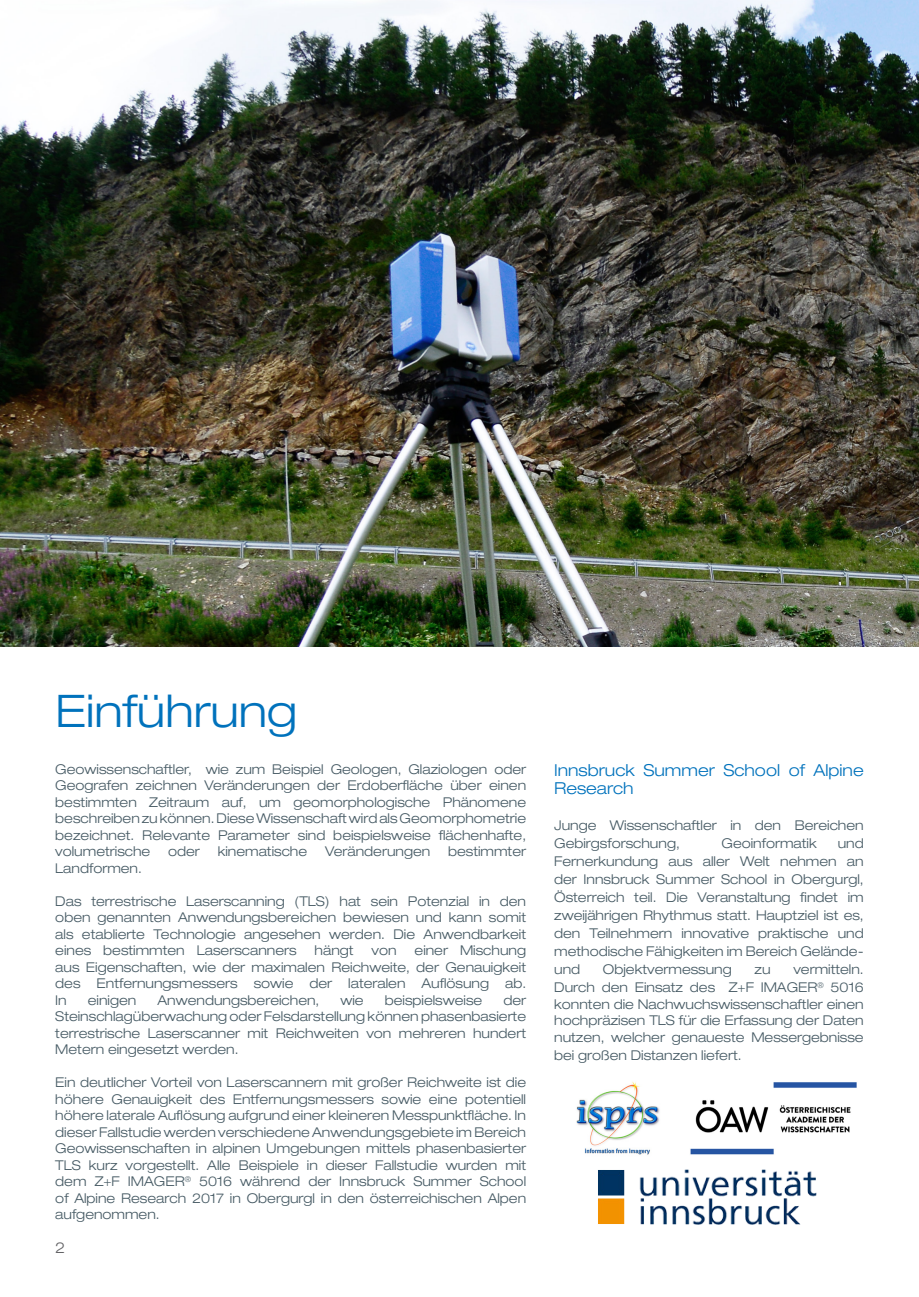
<style>
.page{position:relative;width:919px;height:1297px;background:#fff}
.page>*{position:absolute;margin:0;border:0;box-sizing:border-box;transform-origin:0 0}
.t1{font:300 expanded 45px "Helvetica Neue";color:#0072bc}
.t2{font:300 expanded 16.5px/18px "Helvetica Neue";color:#0072bc}
.t3{font:300 expanded 15px "Helvetica Neue";color:#636366}
.t4{font:300 expanded 13.5px/16.5px "Helvetica Neue";color:#465a64;text-align:justify}
</style>
<div class="page">
<img style="left:0;top:0;width:918px;height:646px">
<img style="left:598px;top:1170px;width:219px;height:55px">
<img style="left:576px;top:1081px;width:84px;height:74px">
<img style="left:690px;top:1082px;width:167px;height:73px">
<h1 class="t1" style="left:55px;top:684px;width:243px">Einführung</h1>
<p class="t4" style="left:55px;top:761px;width:472px">Geowissenschaftler, wie zum Beispiel Geologen, Glaziologen oder Geografen zeichnen Veränderungen der Erdoberfläche über einen bestimmten Zeitraum auf, um geomorphologische Phänomene beschreiben zu können. Diese Wissenschaft wird als Geomorphometrie bezeichnet. Relevante Parameter sind beispielsweise flächenhafte, volumetrische</p>
<p class="t4" style="left:168px;top:843px;width:33px">oder</p>
<p class="t4" style="left:218px;top:843px;width:91px">kinematische</p>
<p class="t4" style="left:325px;top:843px;width:107px">Veränderungen</p>
<p class="t4" style="left:448px;top:843px;width:79px">bestimmter</p>
<p class="t4" style="left:55px;top:860px;width:88px">Landformen.</p>
<p class="t4" style="left:55px;top:893px;width:472px">Das terrestrische Laserscanning (TLS) hat sein Potenzial in den oben genannten Anwendungsbereichen bewiesen und kann somit als etablierte Technologie angesehen werden. Die Anwendbarkeit eines bestimmten Laserscanners</p>
<p class="t4" style="left:55px;top:942px;width:472px;text-indent:359px">einer Mischung aus Eigenschaften, wie der maximalen Reichweite, der Genauigkeit des Entfernungsmessers sowie der lateralen Auflösung ab.<br>In</p>
<p class="t4" style="left:314px;top:942px;width:41px">hängt</p>
<p class="t4" style="left:371px;top:942px;width:27px">von</p>
<p class="t4" style="left:55px;top:992px;width:472px;text-indent:448px">der Steinschlagüberwachung oder Felsdarstellung können phasenbasierte terrestrische Laserscanner mit Reichweiten von mehreren hundert Metern eingesetzt werden.</p>
<p class="t4" style="left:55px;top:1074px;width:472px">Ein deutlicher Vorteil von Laserscannern mit großer Reichweite ist die höhere Genauigkeit des Entfernungsmessers sowie eine potentiell höhere laterale Auflösung aufgrund einer kleineren Messpunktfläche. In dieser Fallstudie werden verschiedene Anwendungsgebiete im Bereich Geowissenschaften in alpinen Umgebungen mittels phasenbasierter TLS kurz vorgestellt. Alle Beispiele in dieser Fallstudie wurden mit dem Z+F IMAGER<sup>®</sup> 5016 während der Innsbruck Summer School of Alpine Research 2017 in Obergurgl in den österreichischen Alpen aufgenommen.</p>
<p class="t4" style="left:88px;top:992px;width:50px">einigen</p>
<p class="t4" style="left:157px;top:992px;width:163px">Anwendungsbereichen,</p>
<p class="t4" style="left:340px;top:992px;width:25px">wie</p>
<p class="t4" style="left:385px;top:992px;width:99px">beispielsweise</p>
<p class="t3" style="left:55px;top:1239px;width:12px">2</p>
<p class="t2" style="left:554px;top:761px;width:311px">Innsbruck Summer School of Alpine<br>Research</p>
<p class="t4" style="left:554px;top:816px;width:311px;line-height:18px">Junge Wissenschaftler in den Bereichen<br>Gebirgsforschung,</p>
<p class="t4" style="left:721px;top:835px;width:97px">Geoinformatik</p>
<p class="t4" style="left:554px;top:834px;width:311px;line-height:18px;text-indent:283px">und Fernerkundung aus aller Welt nehmen an der Innsbruck Summer School in Obergurgl, Österreich teil. Die Veranstaltung findet im zweijährigen Rhythmus statt. Hauptziel ist es, den Teilnehmern innovative praktische und methodische Fähigkeiten im Bereich Gelände&shy;und</p>
<p class="t4" style="left:603px;top:961px;width:130px">Objektvermessung</p>
<p class="t4" style="left:754px;top:961px;width:18px">zu</p>
<p class="t4" style="left:554px;top:960px;width:311px;line-height:18px;text-align:right">vermitteln.<br>Durch den Einsatz des Z+F IMAGER<sup>®</sup> 5016</p>
<p class="t4" style="left:554px;top:995px;width:311px">konnten die Nachwuchswissenschaftler einen hochpräzisen TLS für die Erfassung der Daten nutzen, welcher genaueste Messergebnisse</p>
<p class="t4" style="left:554px;top:1046px;width:189px">bei großen Distanzen liefert.</p>
</div>
